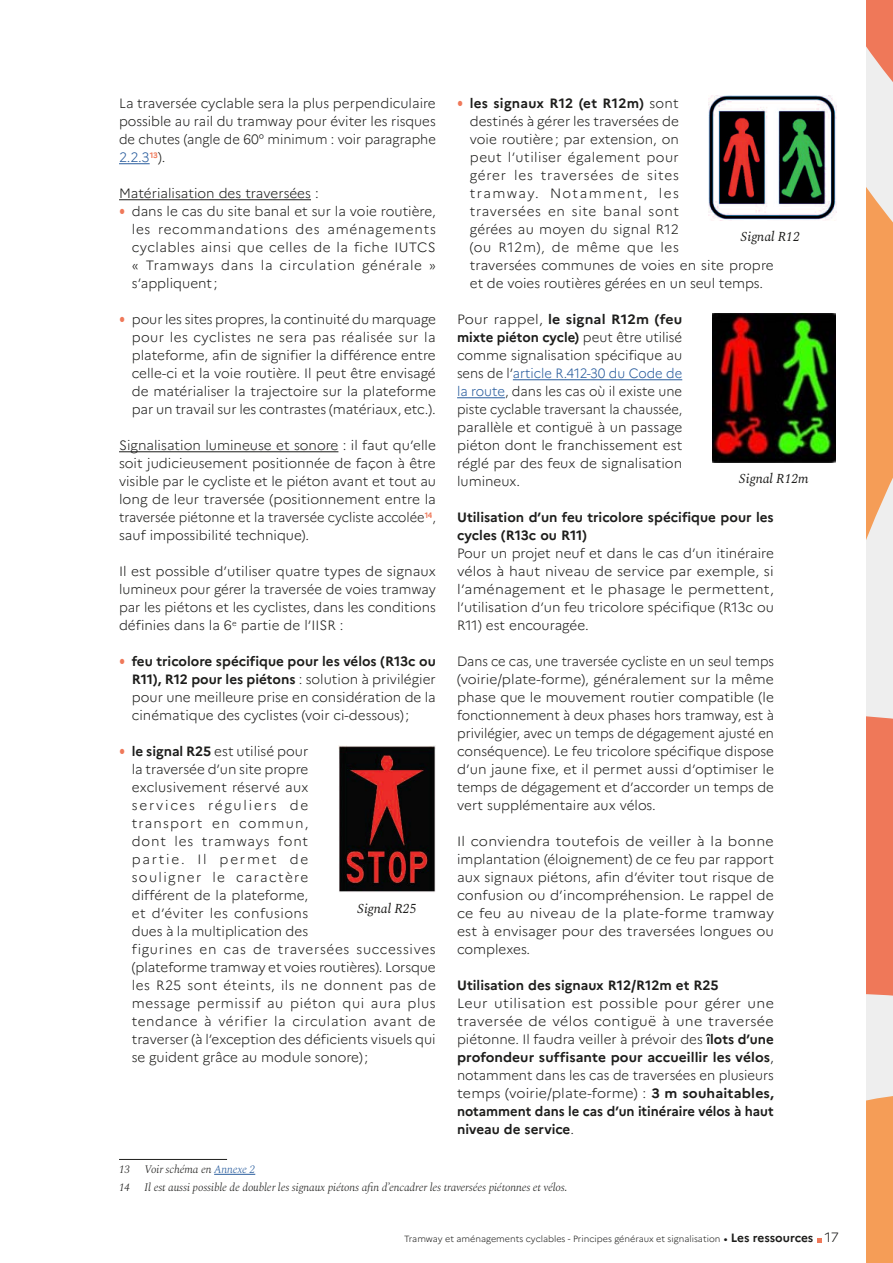
<style>
.page{position:relative;width:893px;height:1263px;background:#fff}
.page>*{position:absolute;margin:0;border:0;box-sizing:border-box;transform-origin:0 0}
.TEXTE{font:300 13.5px/18px "Marianne";color:#1d1d1b;text-align:justify}
.TEXTE-2{font:300 13.5px/18px "Marianne";color:#1d1d1b;text-align:justify;scale:1.05 1}
.TEXTE-3{font:300 13.5px/18px "Marianne";letter-spacing:.03em;color:#1d1d1b}
.TEXTE-4{font:300 13.5px/18px "Marianne";color:#1d1d1b;text-align:justify;scale:.95 1}
.TEXTE-5{font:700 13.5px/18px "Marianne";color:#1d1d1b}
.legende{font:italic 13.5px "Spectral";color:#1d1d1b}
.note_de_bas_de_page{font:italic 300 11.25px "Spectral";letter-spacing:-.01em;color:#1d1d1b}
.t1{font:300 9px "Marianne";color:#1d1d1b}
.s1{color:#275b9c}
.s2{font-family:"Arial Narrow";font-weight:400;font-size:21px;color:#ef7859}
.s3{font-weight:700}
.s4{font-weight:700;font-size:12px}
.s5{font-size:13.5px}
</style>
<div class="page">
<div style="left:866px;top:0;width:27px;height:1263px;background:#eee"></div>
<svg style="left:866px;top:716px;width:27px;height:547px"></svg>
<svg style="left:866px;top:0;width:27px;height:540px"></svg>
<svg style="left:817px;top:1238px;width:4px;height:4px"></svg>
<hr style="left:119px;top:163px;width:31px;height:1px;background:#275b9c">
<hr style="left:119px;top:199px;width:192px;height:1px;background:#1d1d1b">
<hr style="left:119px;top:451px;width:219px;height:1px;background:#1d1d1b">
<hr style="left:119px;top:1159px;width:108px;height:1px;background:#1d1d1b">
<hr style="left:214px;top:1174px;width:41px;height:1px;background:#275b9c">
<hr style="left:513px;top:379px;width:169px;height:1px;background:#275b9c">
<hr style="left:457px;top:397px;width:48px;height:1px;background:#275b9c">
<img style="left:338px;top:746px;width:98px;height:146px">
<img style="left:709px;top:95px;width:127px;height:125px">
<img style="left:712px;top:314px;width:124px;height:148px">
<p class="TEXTE" style="left:119px;top:94px;width:318px">La traversée cyclable sera la plus perpendiculaire possible au rail du tramway pour éviter les risques de chutes (angle de 60° minimum : voir paragraphe <span class="s1">2.2.3</span><sup>13</sup>).</p>
<p class="TEXTE" style="left:119px;top:184px;width:201px">Matérialisation des traversées :</p>
<p class="TEXTE" style="left:132px;top:202px;width:306px;text-indent:-13px"><span class="s2">•</span> dans le cas du site banal et sur la voie routière, les recommandations des aménagements cyclables ainsi que celles de la fiche IUTCS « Tramways dans la circulation générale » s’appliquent ;</p>
<p class="TEXTE" style="left:132px;top:310px;width:306px;text-indent:-13px"><span class="s2">•</span> pour les sites propres, la continuité du marquage pour les cyclistes ne sera pas réalisée sur la plateforme, afin de signifier la différence entre celle-ci et la voie routière. Il peut être envisagé de matérialiser la trajectoire sur la plateforme par un travail sur les contrastes (matériaux, etc.).</p>
<p class="TEXTE" style="left:119px;top:436px;width:318px">Signalisation lumineuse et sonore : il faut qu’elle soit judicieusement positionnée de façon à être visible par le cycliste et le piéton avant et tout au long de leur traversée (positionnement entre la traversée piétonne et la traversée cycliste accolée<sup>14</sup>, sauf impossibilité technique).</p>
<p class="TEXTE" style="left:119px;top:562px;width:318px">Il est possible d’utiliser quatre types de signaux lumineux pour gérer la traversée de voies tramway par les piétons et les cyclistes, dans les conditions définies dans la 6<sup>e</sup> partie de l’IISR :</p>
<p class="TEXTE" style="left:132px;top:652px;width:306px;text-indent:-13px"><span class="s2">•</span> <span class="s3">feu tricolore spécifique pour les vélos (R13c ou R11), R12 pour les piétons</span> : solution à privilégier pour une meilleure prise en considération de la cinématique des cyclistes (voir ci-dessous);</p>
<p class="TEXTE-3" style="left:132px;top:742px;width:306px;text-indent:-13px"><span class="s2">•</span> <span class="s3">le signal R25</span> est utilisé pour<br>la traversée d’un site propre<br>exclusivement réservé aux<br>services réguliers de<br>transport en commun,<br>dont les tramways font<br>partie. Il permet de<br>souligner le caractère<br>différent de la plateforme,<br>et d’éviter les confusions<br>dues à la multiplication des<br>figurines en cas de traversées successives (plateforme tramway et voies routières). Lorsque les R25 sont éteints, ils ne donnent pas de message permissif au piéton qui aura plus tendance à vérifier la circulation avant de traverser (à l’exception des déficients visuels qui se guident grâce au module sonore);</p>
<p class="legende" style="left:357px;top:898px;width:60px">Signal R25</p>
<p class="TEXTE" style="left:470px;top:94px;width:305px;text-align:left;text-indent:-13px"><span class="s2">•</span> <span class="s3">les signaux R12 (et R12m)</span> sont<br>destinés à gérer les traversées de<br>voie routière; par extension, on<br>peut l’utiliser également pour<br>gérer les traversées de sites<br>tramway. Notamment, les<br>traversées en site banal sont<br>gérées au moyen du signal R12<br>(ou R12m), de même que les<br>traversées communes de voies en site propre et de voies routières gérées en un seul temps.</p>
<p class="TEXTE-2" style="left:457px;top:310px;width:216px">Pour rappel, <span class="s3">le signal R12m (feu mixte piéton cycle)</span> peut être utilisé comme signalisation spécifique au sens de l’<span class="s1">article R.412-30 du Code de la route</span>, dans les cas où il existe une piste cyclable traversant la chaussée, parallèle et contiguë à un passage piéton dont le franchissement est réglé par des feux de signalisation lumineux.</p>
<p class="TEXTE-5" style="left:457px;top:507px;width:318px">Utilisation d’un feu tricolore spécifique pour les cycles (R13c ou R11)</p>
<p class="TEXTE" style="left:457px;top:544px;width:318px">Pour un projet neuf et dans le cas d’un itinéraire vélos à haut niveau de service par exemple, si l’aménagement et le phasage le permettent, l’utilisation d’un feu tricolore spécifique (R13c ou R11) est encouragée.</p>
<p class="TEXTE-4" style="left:457px;top:652px;width:335px">Dans ce cas, une traversée cycliste en un seul temps (voirie/plate-forme), généralement sur la même phase que le mouvement routier compatible (le fonctionnement à deux phases hors tramway, est à privilégier, avec un temps de dégagement ajusté en conséquence). Le feu tricolore spécifique dispose d’un jaune fixe, et il permet aussi d’optimiser le temps de dégagement et d’accorder un temps de vert supplémentaire aux vélos.</p>
<p class="TEXTE-2" style="left:457px;top:832px;width:303px">Il conviendra toutefois de veiller à la bonne implantation (éloignement) de ce feu par rapport aux signaux piétons, afin d’éviter tout risque de confusion ou d’incompréhension. Le rappel de ce feu au niveau de la plate-forme tramway est à envisager pour des traversées longues ou complexes.</p>
<p class="TEXTE-5" style="left:457px;top:975px;width:263px">Utilisation des signaux R12/R12m et R25</p>
<p class="TEXTE-2" style="left:457px;top:994px;width:303px">Leur utilisation est possible pour gérer une traversée de vélos contiguë à une traversée piétonne. Il faudra veiller à prévoir des <span class="s3">îlots d’une profondeur suffisante pour accueillir les vélos</span>, notamment dans les cas de traversées en plusieurs temps (voirie/plate-forme) : <span class="s3">3 m souhaitables, notamment dans le cas d’un itinéraire vélos à haut niveau de service</span>.</p>
<p class="legende" style="left:741px;top:227px;width:60px">Signal R12</p>
<p class="legende" style="left:739px;top:468px;width:71px">Signal R12m</p>
<p class="note_de_bas_de_page" style="left:119px;top:1161px;width:13px">13</p>
<p class="note_de_bas_de_page" style="left:145px;top:1161px;width:112px">Voir schéma en <span class="s1">Annexe 2</span></p>
<p class="note_de_bas_de_page" style="left:119px;top:1179px;width:13px">14</p>
<p class="note_de_bas_de_page" style="left:145px;top:1179px;width:424px">Il est aussi possible de doubler les signaux piétons afin d’encadrer les traversées piétonnes et vélos.</p>
<p class="t1" style="left:404px;top:1233px;width:436px">Tramway et aménagements cyclables - Principes généraux et signalisation <span class="s3">•</span> <span class="s4">Les ressources</span> <span class="s5">17</span></p>
</div>
